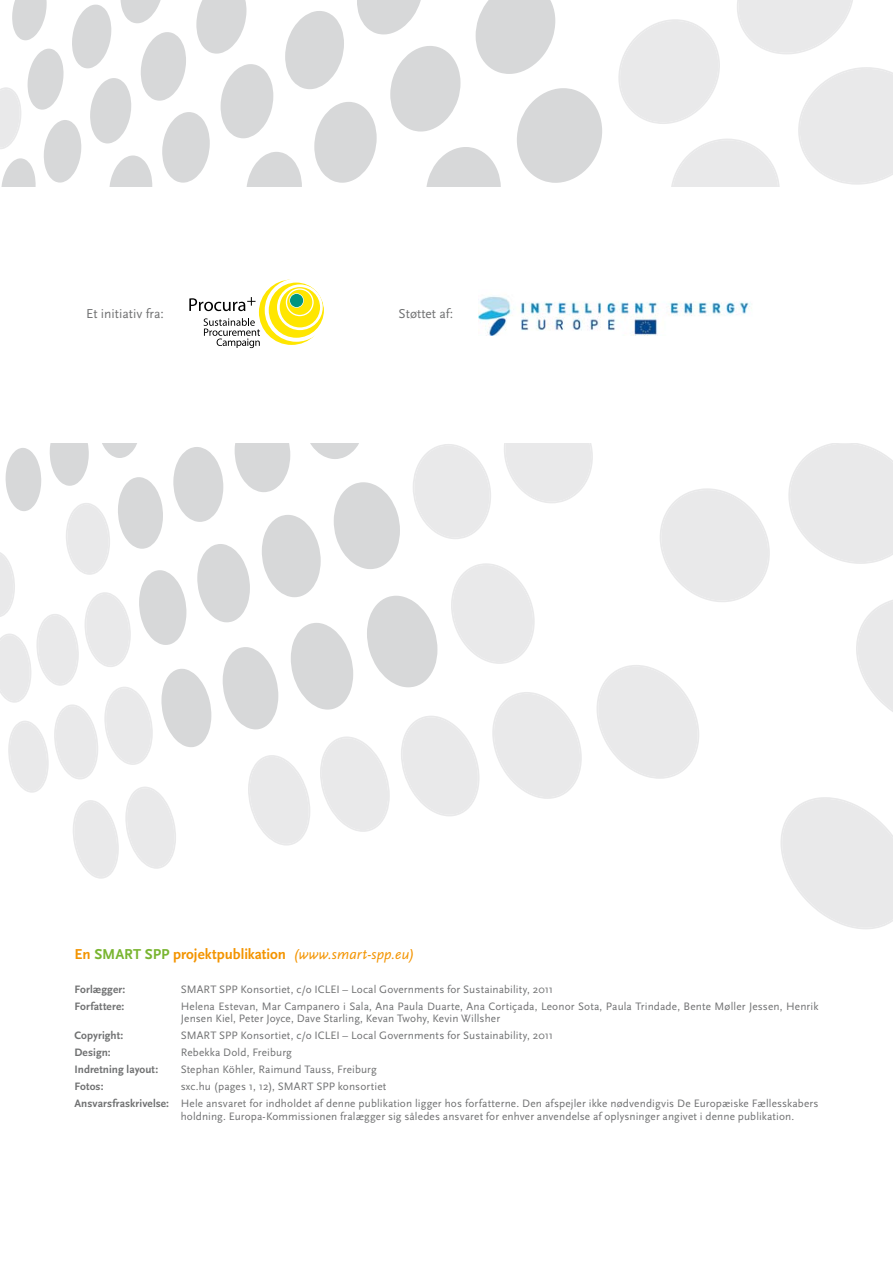
<style>
.page{position:relative;width:893px;height:1263px;background:#fff}
.page>*{position:absolute;margin:0;border:0;box-sizing:border-box;transform-origin:0 0}
.t1{font:700 15px "Scala Sans Pro";letter-spacing:-.005em;color:#f39400}
.t2{font:13.5px "Scala Sans Pro";color:#707172}
.t3{font:11.25px/12.8px "Scala Sans Pro";letter-spacing:.01em;color:#707172}
.t4{font:700 11.25px "Scala Sans Pro";letter-spacing:.01em;color:#707172}
.s1{color:#79b530}
.s2{font-weight:400;font-style:italic}
.s3{font-weight:700}
</style>
<div class="page">
<svg style="left:788px;top:443px;width:105px;height:121px"></svg>
<svg style="left:856px;top:600px;width:37px;height:112px"></svg>
<svg style="left:780px;top:797px;width:113px;height:132px"></svg>
<svg style="left:0;top:443px;width:770px;height:382px"></svg>
<svg style="left:0;top:0;width:893px;height:187px"></svg>
<svg style="left:73px;top:825px;width:306px;height:54px"></svg>
<img style="left:478px;top:296px;width:273px;height:40px">
<svg style="left:189px;top:279px;width:135px;height:69px"></svg>
<p class="t2" style="left:86px;top:306px;width:79px">Et initiativ fra:</p>
<p class="t2" style="left:399px;top:306px;width:56px">Støttet af:</p>
<h1 class="t1" style="left:74px;top:946px;width:342px">En <span class="s1">SMART SPP</span> projektpublikation <span class="s2">(www.smart-spp.eu)</span></h1>
<p class="t4" style="left:74px;top:982px;width:53px">Forlægger:</p>
<p class="t3" style="left:181px;top:983px;width:374px">SMART SPP Konsortiet, c/o ICLEI – Local Governments for Sustainability, 2011</p>
<p class="t4" style="left:74px;top:999px;width:51px">Forfattere:</p>
<p class="t3" style="left:181px;top:1000px;width:639px">Helena Estevan, Mar Campanero i Sala, Ana Paula Duarte, Ana Cortiçada, Leonor Sota, Paula Trindade, Bente Møller Jessen, Henrik<br>Jensen Kiel, Peter Joyce, Dave Starling, Kevan Twohy, Kevin Willsher</p>
<p class="t4" style="left:74px;top:1029px;width:50px">Copyright:</p>
<p class="t3" style="left:181px;top:1029px;width:374px">SMART SPP Konsortiet, c/o ICLEI – Local Governments for Sustainability, 2011</p>
<p class="t4" style="left:74px;top:1046px;width:38px">Design:</p>
<p class="t3" style="left:181px;top:1046px;width:113px">Rebekka Dold, Freiburg</p>
<p class="t4" style="left:74px;top:1063px;width:85px">Indretning layout:</p>
<p class="t3" style="left:181px;top:1063px;width:198px">Stephan Köhler, Raimund Tauss, Freiburg</p>
<p class="t4" style="left:74px;top:1080px;width:31px">Fotos:</p>
<p class="t3" style="left:74px;top:1078px;width:746px;line-height:17px;text-indent:106px">sxc.hu (pages 1, 12), SMART SPP konsortiet<br><span class="s3">Ansvarsfraskrivelse:</span> Hele ansvaret for indholdet af denne publikation ligger hos forfatterne. Den afspejler ikke nødvendigvis De Europæiske Fællesskabers</p>
<p class="t3" style="left:181px;top:1110px;width:615px">holdning. Europa-Kommissionen fralægger sig således ansvaret for enhver anvendelse af oplysninger angivet i denne publikation.</p>
</div>
